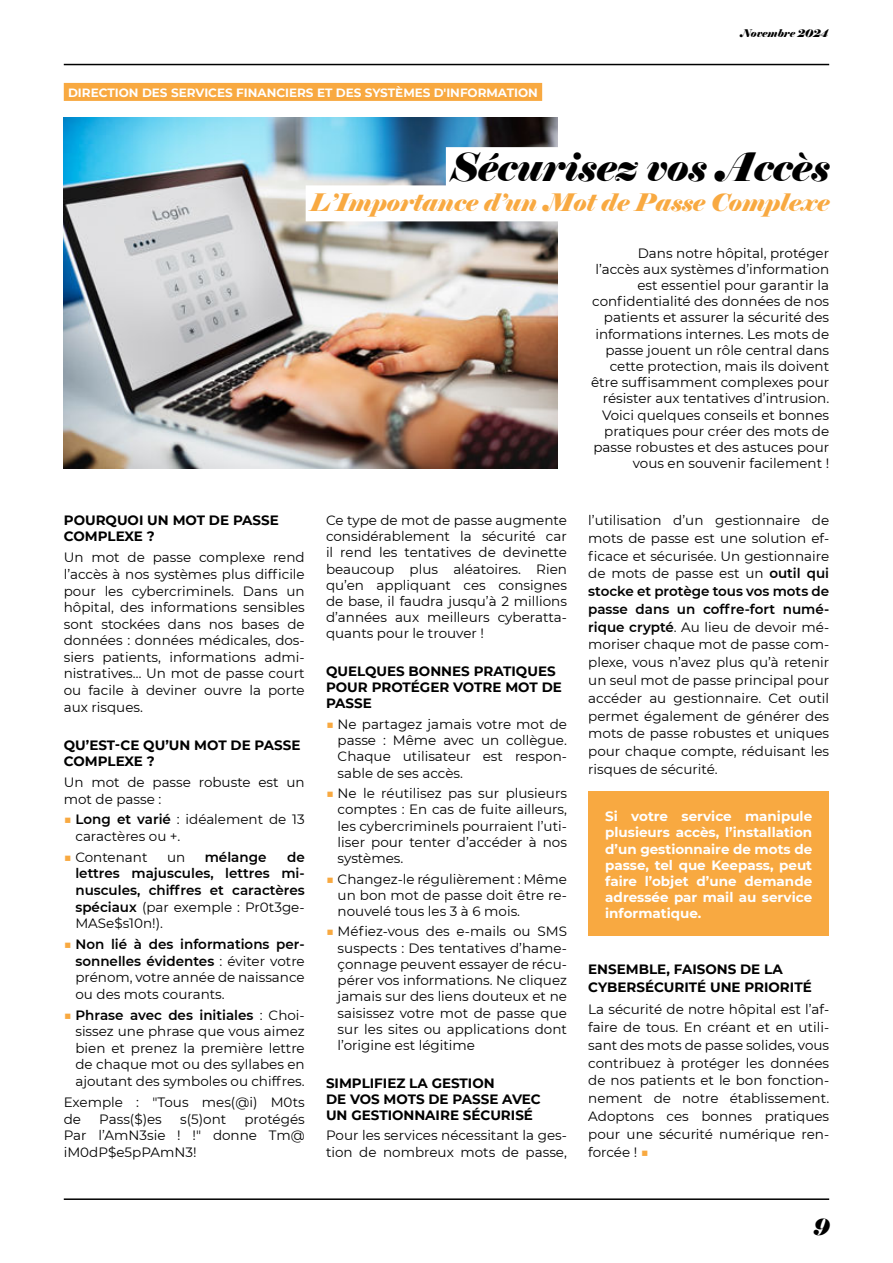
<style>
.page{position:relative;width:893px;height:1263px;background:#fff}
.page>*{position:absolute;margin:0;border:0;box-sizing:border-box;transform-origin:0 0}
.t1{font:italic 39px "Elephant";color:#000}
.t2{font:italic 24px "Elephant";color:#f8a941}
.t3{font:italic 22.5px "Elephant";color:#000}
.t4{font:13.5px/16.2px "Montserrat";color:#000;text-align:justify}
.t5{font:700 13.5px/16.2px "Montserrat";color:#000}
.t6{font:700 13.5px/16.2px "Montserrat";color:#fff;text-align:justify}
.t7{font:600 13.5px/16.6px "Montserrat";color:#000;text-align:justify}
.t8{font:700 12px "Montserrat";color:#fff}
.t9{font:italic 10.5px "Elephant";color:#000}
.s1{color:#f8a941}
.s2{font-weight:600}
.s3{font-weight:400}
</style>
<div class="page">
<div style="left:64px;top:83px;width:478px;height:18px;background:#f8a941"></div>
<div style="left:588px;top:791px;width:241px;height:144px;background:#f8a941"></div>
<img style="left:63px;top:118px;width:494px;height:350px">
<div style="left:446px;top:147px;width:392px;height:42px;background:#fff"></div>
<div style="left:306px;top:185px;width:532px;height:36px;background:#fff"></div>
<hr style="left:64px;top:1198px;width:765px;height:2px;background:#000">
<hr style="left:64px;top:64px;width:765px;height:1px;background:#000">
<p class="t8" style="left:68px;top:84px;width:471px">DIRECTION DES SERVICES FINANCIERS ET DES SYSTÈMES D'INFORMATION</p>
<p class="t9" style="left:740px;top:28px;width:90px">Novembre 2024</p>
<h1 class="t1" style="left:450px;top:150px;width:381px">Sécurisez vos Accès</h1>
<h2 class="t2" style="left:310px;top:192px;width:521px">L’Importance d’un Mot de Passe Complexe</h2>
<p class="t4" style="left:591px;top:245px;width:240px;text-align:right">Dans notre hôpital, protéger l’accès aux systèmes d’information est essentiel pour garantir la confidentialité des données de nos patients et assurer la sécurité des informations internes. Les mots de passe jouent un rôle central dans cette protection, mais ils doivent être suffisamment complexes pour résister aux tentatives d’intrusion.<br>Voici quelques conseils et bonnes pratiques pour créer des mots de passe robustes et des astuces pour vous en souvenir facilement !</p>
<p class="t5" style="left:64px;top:511px;width:217px;line-height:16.6px">POURQUOI UN MOT DE PASSE<br>COMPLEXE ?</p>
<p class="t4" style="left:64px;top:549px;width:242px;line-height:16.6px">Un mot de passe complexe rend l’accès à nos systèmes plus difficile pour les cybercriminels. Dans un hôpital, des informations sensibles sont stockées dans nos bases de données : données médicales, dos&shy;siers patients, informations admi&shy;nistratives… Un mot de passe court ou facile à deviner ouvre la porte aux risques.</p>
<p class="t5" style="left:64px;top:736px;width:238px;line-height:16.6px">QU’EST-CE QU’UN MOT DE PASSE<br>COMPLEXE ?</p>
<p class="t4" style="left:64px;top:774px;width:242px;line-height:16.6px">Un mot de passe robuste est un mot de passe :</p>
<p class="t4" style="left:75px;top:811px;width:231px;line-height:16.6px;text-indent:-12px"><span class="s1">■</span> <span class="s2">Long et varié</span> : idéalement de 13 caractères ou +.</p>
<p class="t4" style="left:64px;top:849px;width:85px"><span class="s1">■</span> Contenant</p>
<p class="t4" style="left:167px;top:849px;width:20px">un</p>
<p class="t7" style="left:205px;top:850px;width:63px">mélange</p>
<p class="t7" style="left:75px;top:850px;width:231px;text-indent:212px">de lettres majuscules, lettres mi&shy;nuscules, chiffres et caractères spéciaux <span class="s3">(par exemple : Pr0t3ge-MASe$s10n!).</span></p>
<p class="t4" style="left:75px;top:935px;width:231px;line-height:16.6px;text-indent:-12px"><span class="s1">■</span> <span class="s2">Non lié à des informations per&shy;sonnelles évidentes</span> : éviter votre prénom, votre année de naissance ou des mots courants.</p>
<p class="t4" style="left:75px;top:1006px;width:231px;line-height:16.6px;text-indent:-12px"><span class="s1">■</span> <span class="s2">Phrase avec des initiales</span> : Choi&shy;sissez une phrase que vous aimez bien et prenez la première lettre de chaque mot ou des syllabes en ajoutant des symboles ou chiffres.</p>
<p class="t4" style="left:64px;top:1093px;width:242px;line-height:16.6px">Exemple : "Tous mes(@i) M0ts de</p>
<p class="t4" style="left:99px;top:1111px;width:64px">Pass($)es</p>
<p class="t4" style="left:180px;top:1111px;width:48px">s(5)ont</p>
<p class="t4" style="left:64px;top:1111px;width:242px;line-height:16.6px;text-indent:181px">protégés Par l’AmN3sie ! !" donne Tm@ iM0dP$e5pPAmN3!</p>
<p class="t4" style="left:326px;top:512px;width:242px">Ce type de mot de passe augmente considérablement la sécurité car il rend les tentatives de devinette beaucoup plus aléatoires. Rien qu’en appliquant ces consignes de base, il faudra jusqu’à 2 millions d’années aux meilleurs cyberatta&shy;quants pour le trouver !</p>
<p class="t5" style="left:326px;top:662px;width:237px">QUELQUES BONNES PRATIQUES<br>POUR PROTÉGER VOTRE MOT DE<br>PASSE</p>
<p class="t4" style="left:338px;top:716px;width:231px;text-indent:-12px"><span class="s1">■</span> Ne partagez jamais votre mot de passe : Même avec un collègue.<br>Chaque utilisateur est respon&shy;sable de ses accès.</p>
<p class="t4" style="left:338px;top:785px;width:231px;text-indent:-12px"><span class="s1">■</span> Ne le réutilisez pas sur plusieurs comptes : En cas de fuite ailleurs, les cybercriminels pourraient l’uti&shy;liser pour tenter d’accéder à nos systèmes.</p>
<p class="t4" style="left:338px;top:870px;width:231px;text-indent:-12px"><span class="s1">■</span> Changez-le régulièrement : Même un bon mot de passe doit être re&shy;nouvelé tous les 3 à 6 mois.</p>
<p class="t4" style="left:338px;top:923px;width:231px;text-indent:-12px"><span class="s1">■</span> Méfiez-vous des e-mails ou SMS suspects : Des tentatives d’hame&shy;çonnage peuvent essayer de récu&shy;pérer vos informations. Ne cliquez jamais sur des liens douteux et ne saisissez votre mot de passe que sur les sites ou applications dont l’origine est légitime</p>
<p class="t5" style="left:326px;top:1075px;width:216px">SIMPLIFIEZ LA GESTION<br>DE VOS MOTS DE PASSE AVEC<br>UN GESTIONNAIRE SÉCURISÉ</p>
<p class="t4" style="left:326px;top:1128px;width:242px">Pour les services nécessitant la ges&shy;tion de nombreux mots de passe,</p>
<p class="t4" style="left:588px;top:511px;width:242px;line-height:17.9px">l’utilisation d’un gestionnaire de mots de passe est une solution ef&shy;ficace et sécurisée. Un gestionnaire de mots de passe est un <span class="s2">outil qui stocke et protège tous vos mots de passe dans un coffre-fort numé&shy;rique crypté</span>. Au lieu de devoir mé&shy;moriser chaque mot de passe com&shy;plexe, vous n’avez plus qu’à retenir un seul mot de passe principal pour accéder au gestionnaire. Cet outil permet également de générer des mots de passe robustes et uniques pour chaque compte, réduisant les risques de sécurité.</p>
<p class="t6" style="left:605px;top:808px;width:208px">Si votre service manipule plusieurs accès, l’installation d’un gestionnaire de mots de passe, tel que Keepass, peut faire l’objet d’une demande adressée par mail au service informatique.</p>
<p class="t5" style="left:588px;top:961px;width:225px;line-height:17.9px">ENSEMBLE, FAISONS DE LA<br>CYBERSÉCURITÉ UNE PRIORITÉ</p>
<p class="t4" style="left:588px;top:1001px;width:242px;line-height:17.9px">La sécurité de notre hôpital est l’af&shy;faire de tous. En créant et en utili&shy;sant des mots de passe solides, vous contribuez à protéger les données de nos patients et le bon fonction&shy;nement de notre établissement.<br>Adoptons ces bonnes pratiques pour une sécurité numérique ren&shy;forcée ! <span class="s1">■</span></p>
<h3 class="t3" style="left:813px;top:1217px;width:18px">9</h3>
</div>
